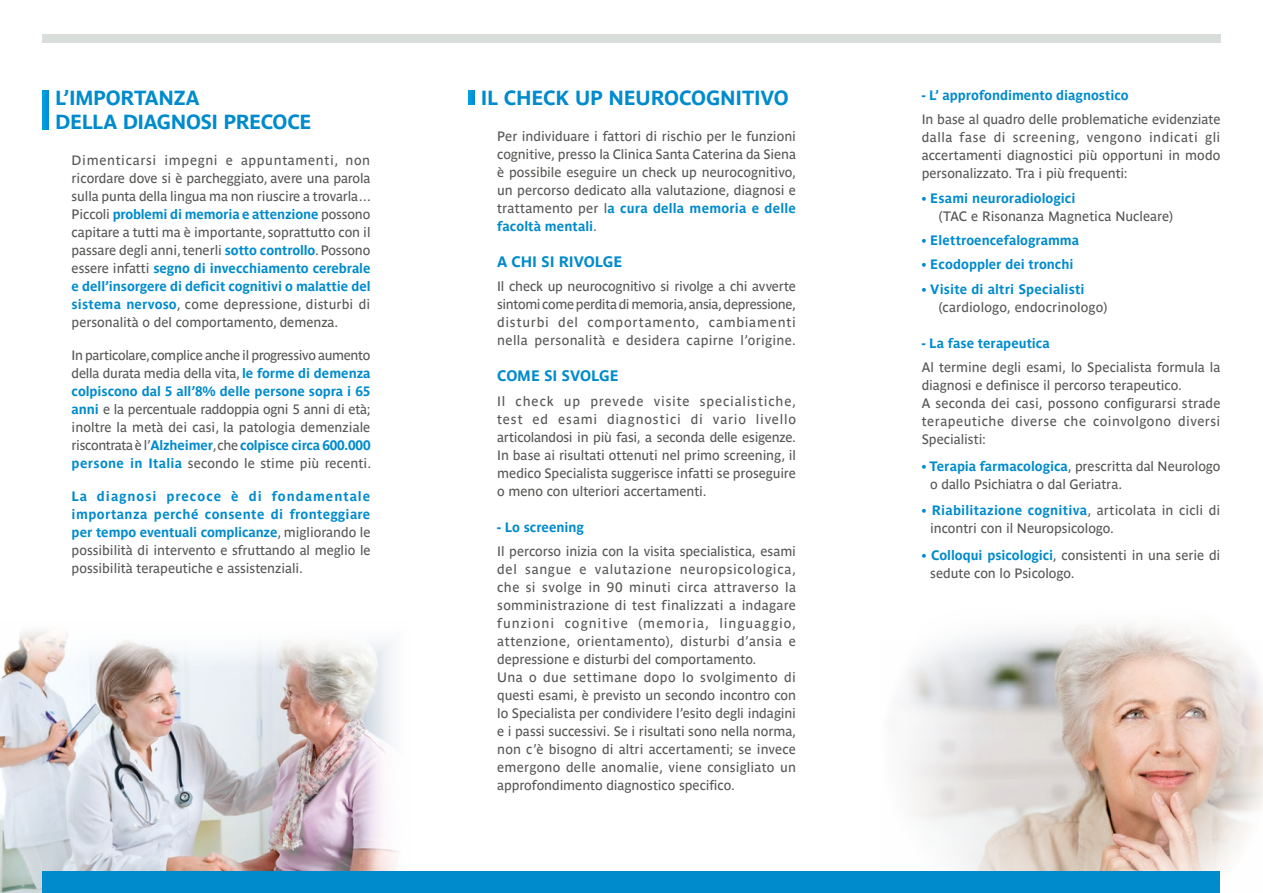
<style>
.page{position:relative;width:1263px;height:893px;background:#fff}
.page>*{position:absolute;margin:0;border:0;box-sizing:border-box;transform-origin:0 0}
.t1{font:700 20.25px/24px "Parisine Ptf";letter-spacing:-.015em;color:#008bcc}
.t2{font:700 15px "Parisine Ptf";letter-spacing:-.01em;color:#008bcc}
.t3{font:13.5px/18px "Parisine Ptf";letter-spacing:.005em;color:#575756;text-align:justify}
.t4{font:700 13.5px/18px "Parisine Ptf";color:#008bcc;text-align:justify}
.s1{font-weight:700;color:#008bcc}
.s2{font-weight:400;color:#575756}
</style>
<div class="page">
<div style="left:43px;top:34px;width:1178px;height:9px;background:#d9deda"></div>
<div style="left:43px;top:91px;width:6px;height:38px;background:#0096d9"></div>
<div style="left:468px;top:91px;width:6px;height:14px;background:#0097db"></div>
<img style="left:0;top:631px;width:413px;height:262px">
<img style="left:880px;top:625px;width:383px;height:247px">
<div style="left:43px;top:872px;width:1177px;height:21px;background:#008bcc"></div>
<h1 class="t1" style="left:55px;top:84px;width:258px">L’IMPORTANZA<br>DELLA DIAGNOSI PRECOCE</h1>
<h1 class="t1" style="left:481px;top:84px;width:310px">IL CHECK UP NEUROCOGNITIVO</h1>
<p class="t3" style="left:497px;top:126px;width:300px">Per individuare i fattori di rischio per le funzioni cognitive, presso la Clinica Santa Caterina da Siena è possibile eseguire un check up neurocognitivo, un percorso dedicato alla valutazione, diagnosi e trattamento per l<span class="s1">a cura della memoria e delle facoltà mentali</span>.</p>
<p class="t2" style="left:497px;top:250px;width:126px">A CHI SI RIVOLGE</p>
<p class="t3" style="left:497px;top:276px;width:300px">Il check up neurocognitivo si rivolge a chi avverte sintomi come perdita di memoria, ansia, depressione, disturbi del comportamento, cambiamenti nella personalità e desidera capirne l’origine.</p>
<p class="t2" style="left:497px;top:365px;width:123px">COME SI SVOLGE</p>
<p class="t3" style="left:497px;top:391px;width:300px">Il check up prevede visite specialistiche, test ed esami diagnostici di vario livello articolandosi in più fasi, a seconda delle esigenze.<br>In base ai risultati ottenuti nel primo screening, il medico Specialista suggerisce infatti se proseguire o meno con ulteriori accertamenti.</p>
<p class="t4" style="left:497px;top:517px;width:88px">- Lo screening</p>
<p class="t3" style="left:497px;top:541px;width:300px;text-align:left">Il percorso inizia con la visita specialistica, esami del sangue e valutazione neuropsicologica, che si svolge in 90 minuti circa attraverso la somministrazione di test finalizzati a indagare funzioni cognitive (memoria, linguaggio, attenzione, orientamento), disturbi d’ansia e depressione e disturbi del comportamento.<br>Una o due settimane dopo lo svolgimento di questi esami, è previsto un secondo incontro con lo Specialista per condividere l’esito degli indagini e i passi successivi. Se i risultati sono nella norma, non c’è bisogno di altri accertamenti; se invece emergono delle anomalie, viene consigliato un approfondimento diagnostico specifico.</p>
<p class="t3" style="left:72px;top:150px;width:301px">Dimenticarsi impegni e appuntamenti, non ricordare dove si è parcheggiato, avere una parola sulla punta della lingua ma non riuscire a trovarla… Piccoli <span class="s1">problemi di memoria e attenzione</span> possono capitare a tutti ma è importante, soprattutto con il passare degli anni, tenerli <span class="s1">sotto controllo</span>. Possono essere infatti <span class="s1">segno di invecchiamento cerebrale e dell’insorgere di deficit cognitivi o malattie del sistema nervoso</span>, come depressione, disturbi di personalità o del comportamento, demenza.</p>
<p class="t3" style="left:72px;top:345px;width:301px">In particolare, complice anche il progressivo aumento della durata media della vita, <span class="s1">le forme di demenza colpiscono dal 5 all’8% delle persone sopra i 65 anni</span> e la percentuale raddoppia ogni 5 anni di età; inoltre la metà dei casi, la patologia demenziale riscontrata è l’<span class="s1">Alzheimer</span>,che <span class="s1">colpisce circa 600.000 persone in Italia</span> secondo le stime più recenti.</p>
<p class="t4" style="left:72px;top:486px;width:300px">La diagnosi precoce è di fondamentale importanza perché consente di fronteggiare per tempo eventuali complicanze<span class="s2">, migliorando le possibilità di intervento e sfruttando al meglio le possibilità terapeutiche e assistenziali.</span></p>
<p class="t4" style="left:922px;top:85px;width:208px">- L’ approfondimento diagnostico</p>
<p class="t3" style="left:922px;top:109px;width:300px">In base al quadro delle problematiche evidenziate dalla fase di screening, vengono indicati gli accertamenti diagnostici più opportuni in modo personalizzato. Tra i più frequenti:</p>
<p class="t4" style="left:922px;top:188px;width:155px">• Esami neuroradiologici</p>
<p class="t3" style="left:939px;top:206px;width:236px">(TAC e Risonanza Magnetica Nucleare)</p>
<p class="t4" style="left:922px;top:230px;width:159px">• Elettroencefalogramma</p>
<p class="t4" style="left:922px;top:254px;width:153px">• Ecodoppler dei tronchi</p>
<p class="t4" style="left:922px;top:279px;width:164px">• Visite di altri Specialisti</p>
<p class="t3" style="left:939px;top:297px;width:170px">(cardiologo, endocrinologo)</p>
<p class="t4" style="left:922px;top:333px;width:130px">- La fase terapeutica</p>
<p class="t3" style="left:922px;top:357px;width:300px;text-align:left">Al termine degli esami, lo Specialista formula la diagnosi e definisce il percorso terapeutico.<br>A seconda dei casi, possono configurarsi strade terapeutiche diverse che coinvolgono diversi Specialisti:</p>
<p class="t3" style="left:930px;top:456px;width:292px;text-indent:-8px"><span class="s1">• Terapia farmacologica</span>, prescritta dal Neurologo o dallo Psichiatra o dal Geriatra.</p>
<p class="t3" style="left:930px;top:500px;width:292px;text-indent:-9px"><span class="s1">• Riabilitazione cognitiva</span>, articolata in cicli di incontri con il Neuropsicologo.</p>
<p class="t3" style="left:930px;top:545px;width:292px;text-indent:-9px"><span class="s1">• Colloqui psicologici</span>, consistenti in una serie di sedute con lo Psicologo.</p>
</div>
